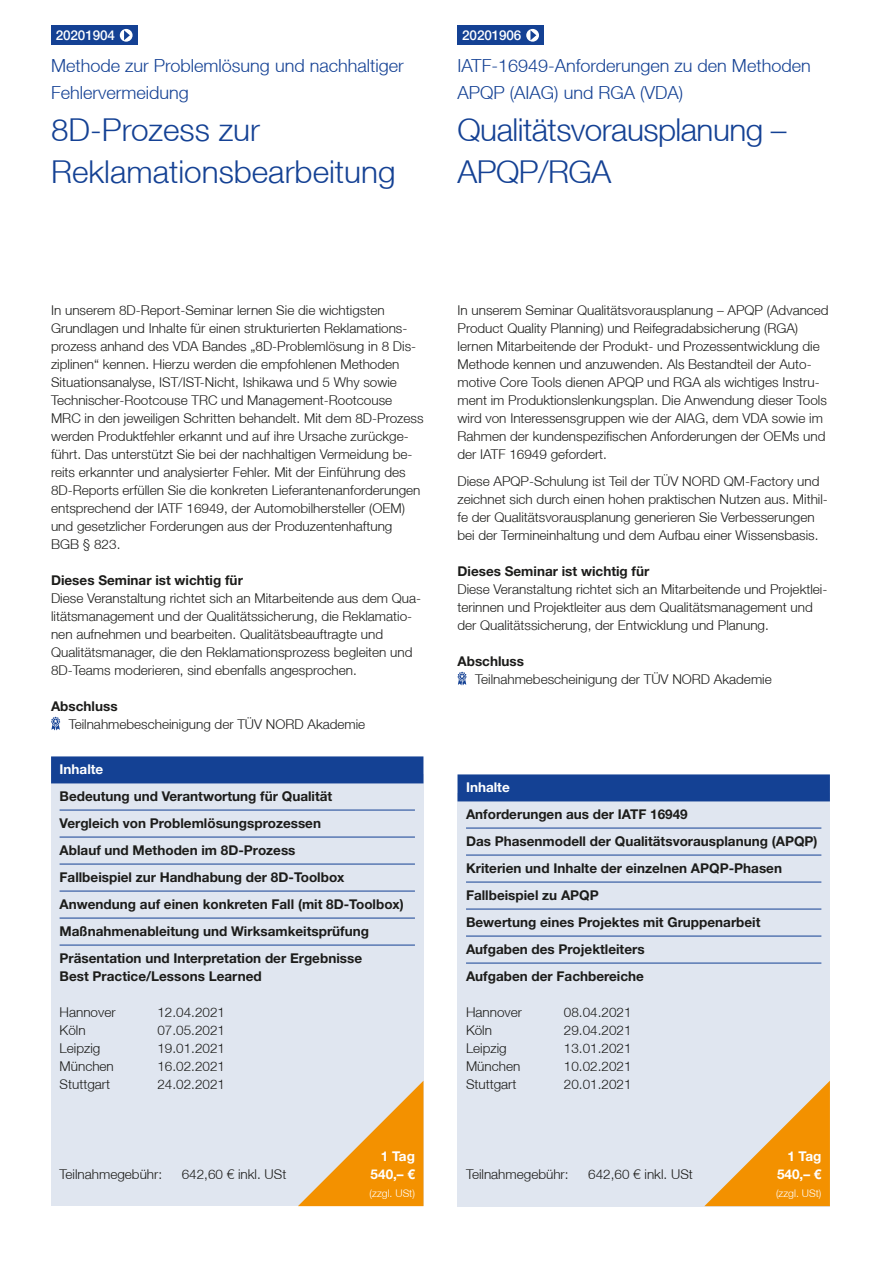
<style>
.page{position:relative;width:881px;height:1263px;background:#fff}
.page>*{position:absolute;margin:0;border:0;box-sizing:border-box;transform-origin:0 0}
.t1{font:300 31.5px/42px "Helvetica Neue LT";color:#144194}
.t2{font:300 31.5px/42px "Helvetica Neue LT";letter-spacing:-.02em;color:#144194}
.t3{font:300 18px/27px "Helvetica Neue LT";color:#144194}
.t4{font:300 13.5px/18px "Helvetica Neue LT";color:#1c1c1a}
.t5{font:700 13.5px/27px "Helvetica Neue LT Pro";color:#1c1c1a}
.t6{font:700 13.5px/18px "Helvetica Neue LT Pro";color:#fff;text-align:right}
.t7{font:500 13.5px "Helvetica Neue LT";letter-spacing:-.01em;color:#fff}
.t8{font:300 10.5px "Helvetica Neue LT";color:#fff}
</style>
<div class="page">
<div style="left:457px;top:793px;width:372px;height:413px;background:#e0e6f0"></div>
<div style="left:51px;top:775px;width:372px;height:431px;background:#e0e6f0"></div>
<svg style="left:704px;top:1081px;width:125px;height:125px"></svg>
<svg style="left:298px;top:1081px;width:125px;height:125px"></svg>
<div style="left:787px;top:1148px;width:34px;height:16px;background:#f39100"></div>
<div style="left:776px;top:1166px;width:45px;height:16px;background:#f39100"></div>
<div style="left:381px;top:1148px;width:34px;height:16px;background:#f39100"></div>
<div style="left:370px;top:1166px;width:45px;height:16px;background:#f39100"></div>
<div style="left:457px;top:774px;width:372px;height:27px;background:#144194"></div>
<hr style="left:466px;top:828px;width:355px;height:1px;background:#144194">
<hr style="left:466px;top:855px;width:355px;height:1px;background:#144194">
<hr style="left:466px;top:882px;width:355px;height:1px;background:#144194">
<hr style="left:466px;top:909px;width:355px;height:1px;background:#144194">
<hr style="left:466px;top:936px;width:355px;height:1px;background:#144194">
<hr style="left:466px;top:963px;width:355px;height:1px;background:#144194">
<svg style="left:457px;top:672px;width:9px;height:13px"></svg>
<div style="left:51px;top:756px;width:372px;height:27px;background:#144194"></div>
<hr style="left:60px;top:810px;width:355px;height:1px;background:#144194">
<hr style="left:60px;top:837px;width:355px;height:1px;background:#144194">
<hr style="left:60px;top:864px;width:355px;height:1px;background:#144194">
<hr style="left:60px;top:891px;width:355px;height:1px;background:#144194">
<hr style="left:60px;top:918px;width:355px;height:1px;background:#144194">
<hr style="left:60px;top:945px;width:355px;height:1px;background:#144194">
<svg style="left:51px;top:717px;width:9px;height:13px"></svg>
<div style="left:51px;top:26px;width:87px;height:19px;background:#144194"></div>
<svg style="left:120px;top:29px;width:12px;height:13px"></svg>
<svg style="left:124px;top:30px;width:6px;height:10px"></svg>
<div style="left:457px;top:26px;width:87px;height:19px;background:#144194"></div>
<svg style="left:526px;top:29px;width:13px;height:13px"></svg>
<svg style="left:530px;top:30px;width:6px;height:10px"></svg>
<p class="t7" style="left:56px;top:27px;width:61px">20201904</p>
<p class="t7" style="left:462px;top:27px;width:61px">20201906</p>
<h2 class="t3" style="left:51px;top:52px;width:354px">Methode zur Problemlösung und nachhaltiger<br>Fehlervermeidung</h2>
<h1 class="t1" style="left:51px;top:108px;width:346px">8D-Prozess zur<br>Reklamationsbearbeitung</h1>
<h2 class="t3" style="left:457px;top:52px;width:354px">IATF-16949-Anforderungen zu den Methoden<br>APQP (AIAG) und RGA (VDA)</h2>
<h1 class="t2" style="left:457px;top:108px;width:330px">Qualitätsvorausplanung –<br>APQP/RGA</h1>
<p class="t4" style="left:51px;top:301px;width:374px">In unserem 8D-Report-Seminar lernen Sie die wichtigsten Grundlagen und Inhalte für einen strukturierten Reklamations&shy;prozess anhand des VDA Bandes „8D-Problemlösung in 8 Dis&shy;ziplinen“ kennen. Hierzu werden die empfohlenen Methoden Situationsanalyse, IST/IST-Nicht, Ishikawa und 5 Why sowie Technischer-Rootcouse TRC und Management-Rootcouse MRC in den jeweiligen Schritten behandelt. Mit dem 8D-Prozess werden Produktfehler erkannt und auf ihre Ursache zurückge&shy;führt. Das unterstützt Sie bei der nachhaltigen Vermeidung be&shy;reits erkannter und analysierter Fehler. Mit der Einführung des 8D-Reports erfüllen Sie die konkreten Lieferantenanforderungen entsprechend der IATF 16949, der Automobilhersteller (OEM) und gesetzlicher Forderungen aus der Produzentenhaftung BGB § 823.</p>
<p class="t5" style="left:51px;top:566px;width:193px">Dieses Seminar ist wichtig für</p>
<p class="t4" style="left:51px;top:589px;width:371px">Diese Veranstaltung richtet sich an Mitarbeitende aus dem Qua&shy;litätsmanagement und der Qualitätssicherung, die Reklamatio&shy;nen aufnehmen und bearbeiten. Qualitätsbeauftragte und Qualitätsmanager, die den Reklamationsprozess begleiten und 8D-Teams moderieren, sind ebenfalls angesprochen.</p>
<p class="t5" style="left:51px;top:692px;width:68px">Abschluss</p>
<p class="t4" style="left:69px;top:715px;width:298px">Teilnahmebescheinigung der TÜV NORD Akademie</p>
<p class="t6" style="left:60px;top:760px;width:45px">Inhalte</p>
<p class="t5" style="left:60px;top:782px;width:345px">Bedeutung und Verantwortung für Qualität<br>Vergleich von Problemlösungsprozessen<br>Ablauf und Methoden im 8D-Prozess<br>Fallbeispiel zur Handhabung der 8D-Toolbox Anwendung auf einen konkreten Fall (mit 8D-Toolbox)<br>Maßnahmenableitung und Wirksamkeitsprüfung Präsentation und Interpretation der Ergebnisse</p>
<p class="t5" style="left:60px;top:962px;width:204px">Best Practice/Lessons Learned</p>
<p class="t4" style="left:60px;top:1003px;width:58px">Hannover</p>
<p class="t4" style="left:157px;top:1003px;width:69px">12.04.2021</p>
<p class="t4" style="left:60px;top:1021px;width:28px">Köln</p>
<p class="t4" style="left:157px;top:1021px;width:69px">07.05.2021</p>
<p class="t4" style="left:60px;top:1039px;width:42px">Leipzig</p>
<p class="t4" style="left:157px;top:1039px;width:69px">19.01.2021</p>
<p class="t4" style="left:60px;top:1057px;width:56px">München</p>
<p class="t4" style="left:157px;top:1057px;width:69px">16.02.2021</p>
<p class="t4" style="left:60px;top:1075px;width:52px">Stuttgart</p>
<p class="t4" style="left:157px;top:1075px;width:69px">24.02.2021</p>
<p class="t4" style="left:457px;top:301px;width:372px">In unserem Seminar Qualitätsvorausplanung – APQP (Advanced Product Quality Planning) und Reifegradabsicherung (RGA) lernen Mitarbeitende der Produkt- und Prozessentwicklung die Methode kennen und anzuwenden. Als Bestandteil der Auto&shy;motive Core Tools dienen APQP und RGA als wichtiges Instru&shy;ment im Produktionslenkungsplan. Die Anwendung dieser Tools wird von Interessensgruppen wie der AIAG, dem VDA sowie im Rahmen der kundenspezifischen Anforderungen der OEMs und der IATF 16949 gefordert.</p>
<p class="t4" style="left:457px;top:472px;width:372px">Diese APQP-Schulung ist Teil der TÜV NORD QM-Factory und zeichnet sich durch einen hohen praktischen Nutzen aus. Mithil&shy;fe der Qualitätsvorausplanung generieren Sie Verbesserungen bei der Termineinhaltung und dem Aufbau einer Wissensbasis.</p>
<p class="t5" style="left:457px;top:557px;width:193px">Dieses Seminar ist wichtig für</p>
<p class="t4" style="left:457px;top:580px;width:371px">Diese Veranstaltung richtet sich an Mitarbeitende und Projektlei&shy;terinnen und Projektleiter aus dem Qualitätsmanagement und der Qualitätssicherung, der Entwicklung und Planung.</p>
<p class="t5" style="left:457px;top:647px;width:68px">Abschluss</p>
<p class="t4" style="left:475px;top:670px;width:298px">Teilnahmebescheinigung der TÜV NORD Akademie</p>
<p class="t6" style="left:466px;top:778px;width:45px">Inhalte</p>
<p class="t5" style="left:466px;top:800px;width:353px">Anforderungen aus der IATF 16949<br>Das Phasenmodell der Qualitätsvorausplanung (APQP)<br>Kriterien und Inhalte der einzelnen APQP-Phasen Fallbeispiel zu APQP<br>Bewertung eines Projektes mit Gruppenarbeit Aufgaben des Projektleiters<br>Aufgaben der Fachbereiche</p>
<p class="t4" style="left:466px;top:1003px;width:58px">Hannover</p>
<p class="t4" style="left:563px;top:1003px;width:69px">08.04.2021</p>
<p class="t4" style="left:466px;top:1021px;width:28px">Köln</p>
<p class="t4" style="left:563px;top:1021px;width:69px">29.04.2021</p>
<p class="t4" style="left:466px;top:1039px;width:42px">Leipzig</p>
<p class="t4" style="left:563px;top:1039px;width:69px">13.01.2021</p>
<p class="t4" style="left:466px;top:1057px;width:56px">München</p>
<p class="t4" style="left:563px;top:1057px;width:69px">10.02.2021</p>
<p class="t4" style="left:466px;top:1075px;width:52px">Stuttgart</p>
<p class="t4" style="left:563px;top:1075px;width:69px">20.01.2021</p>
<p class="t4" style="left:60px;top:1165px;width:104px">Teilnahmegebühr:</p>
<p class="t4" style="left:182px;top:1165px;width:106px">642,60 € inkl. USt</p>
<p class="t6" style="left:370px;top:1147px;width:46px">1 Tag<br>540,– €</p>
<p class="t8" style="left:369px;top:1187px;width:47px">(zzgl. USt)</p>
<p class="t4" style="left:466px;top:1165px;width:104px">Teilnahmegebühr:</p>
<p class="t4" style="left:588px;top:1165px;width:106px">642,60 € inkl. USt</p>
<p class="t6" style="left:776px;top:1147px;width:46px">1 Tag<br>540,– €</p>
<p class="t8" style="left:775px;top:1187px;width:47px">(zzgl. USt)</p>
</div>
